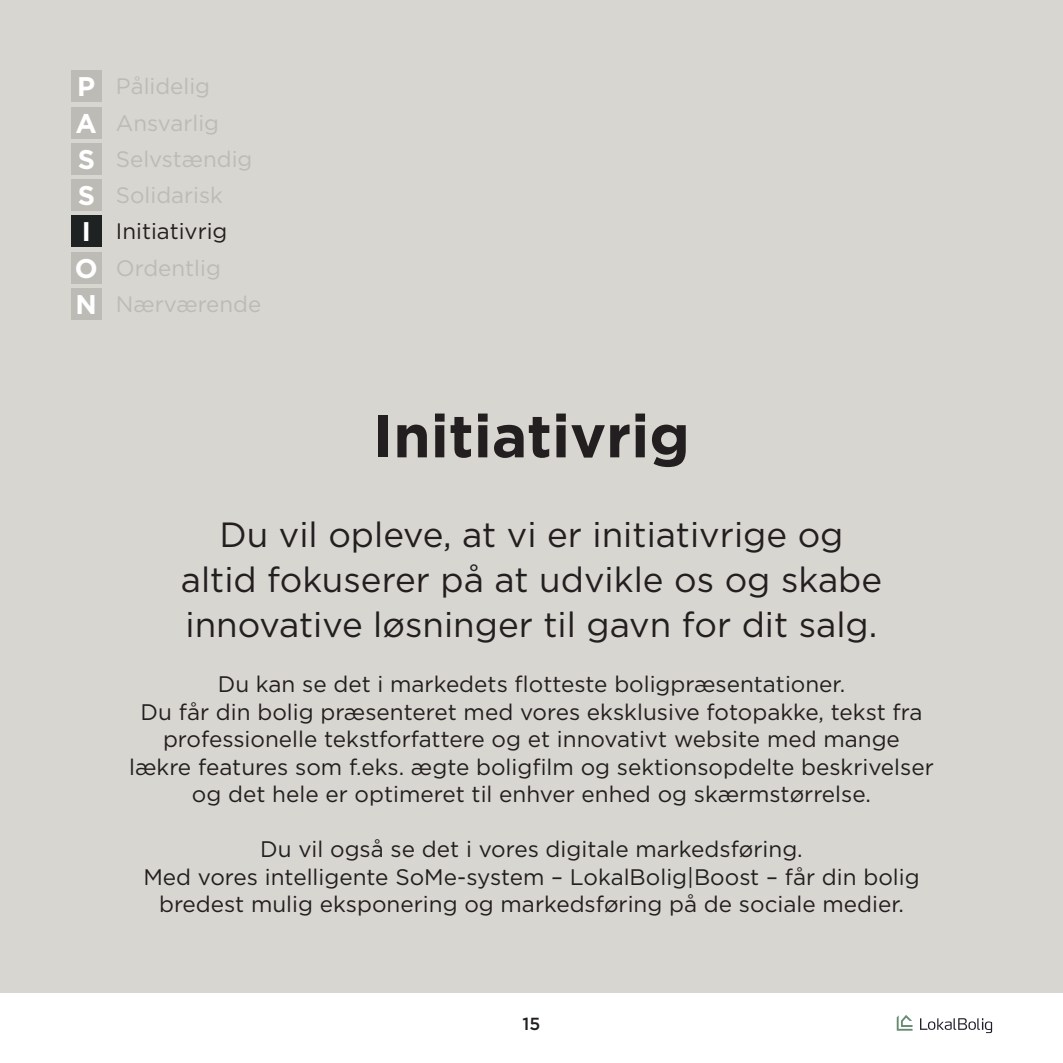
<style>
.page{position:relative;width:1063px;height:1063px;background:#fff}
.page>*{position:absolute;margin:0;border:0;box-sizing:border-box;transform-origin:0 0}
.LB15-BRØD{font:700 60px "Gotham";color:#231f20}
.LB15-BRØD-2{font:35px/45px "Gotham";color:#231f20;text-align:center}
.LB15-RUBRIK{font:700 27px "Gotham";color:#fff}
.LB15-BRØD-3{font:22.5px/27.5px "Gotham";color:#231f20;text-align:center}
.LB15-BRØD-4{font:22.25px "Gotham";color:#bcbbb5}
.LB15-BRØD-5{font:22.25px "Gotham";color:#231f20}
.t1{font:500 17.5px "Gotham";color:#231f20}
</style>
<div class="page">
<svg style="left:920px;top:1018px;width:72px;height:15px"></svg>
<svg style="left:897px;top:1015px;width:16px;height:16px"></svg>
<div style="left:0;top:0;width:1063px;height:992px;background:#d8d6d1"></div>
<div style="left:71px;top:71px;width:31px;height:31px;background:#bcbbb5"></div>
<div style="left:71px;top:107px;width:31px;height:31px;background:#bcbbb5"></div>
<div style="left:71px;top:143px;width:31px;height:31px;background:#bcbbb5"></div>
<div style="left:71px;top:180px;width:31px;height:31px;background:#bcbbb5"></div>
<div style="left:71px;top:216px;width:31px;height:31px;background:#1f2223"></div>
<div style="left:71px;top:252px;width:31px;height:31px;background:#bcbbb5"></div>
<div style="left:71px;top:288px;width:31px;height:31px;background:#bcbbb5"></div>
<p class="LB15-RUBRIK" style="left:77px;top:71px;width:20px">P</p>
<p class="LB15-RUBRIK" style="left:76px;top:107px;width:23px">A</p>
<p class="LB15-RUBRIK" style="left:78px;top:144px;width:19px">S</p>
<p class="LB15-RUBRIK" style="left:78px;top:180px;width:19px">S</p>
<p class="LB15-RUBRIK" style="left:82px;top:216px;width:11px">I</p>
<p class="LB15-RUBRIK" style="left:75px;top:252px;width:24px">O</p>
<p class="LB15-RUBRIK" style="left:76px;top:289px;width:23px">N</p>
<p class="LB15-BRØD-4" style="left:116px;top:74px;width:96px">Pålidelig</p>
<p class="LB15-BRØD-4" style="left:116px;top:111px;width:105px">Ansvarlig</p>
<p class="LB15-BRØD-4" style="left:116px;top:147px;width:138px">Selvstændig</p>
<p class="LB15-BRØD-4" style="left:116px;top:183px;width:108px">Solidarisk</p>
<p class="LB15-BRØD-5" style="left:116px;top:219px;width:113px">Initiativrig</p>
<p class="LB15-BRØD-4" style="left:116px;top:255px;width:106px">Ordentlig</p>
<p class="LB15-BRØD-4" style="left:116px;top:292px;width:147px">Nærværende</p>
<p class="LB15-BRØD" style="left:373px;top:401px;width:318px">Initiativrig</p>
<p class="LB15-BRØD-2" style="left:181px;top:512px;width:703px">Du vil opleve, at vi er initiativrige og altid fokuserer på at udvikle os og skabe innovative løsninger til gavn for dit salg.</p>
<p class="LB15-BRØD-3" style="left:129px;top:670px;width:806px">Du kan se det i markedets flotteste boligpræsentationer.<br>Du får din bolig præsenteret med vores eksklusive fotopakke, tekst fra professionelle tekstforfattere og et innovativt website med mange lækre features som f.eks. ægte boligfilm og sektionsopdelte beskrivelser og det hele er optimeret til enhver enhed og skærmstørrelse.</p>
<p class="LB15-BRØD-3" style="left:143px;top:835px;width:778px">Du vil også se det i vores digitale markedsføring.<br>Med vores intelligente SoMe-system – LokalBolig|Boost – får din bolig bredest mulig eksponering og markedsføring på de sociale medier.</p>
<p class="t1" style="left:523px;top:1014px;width:19px">15</p>
</div>
